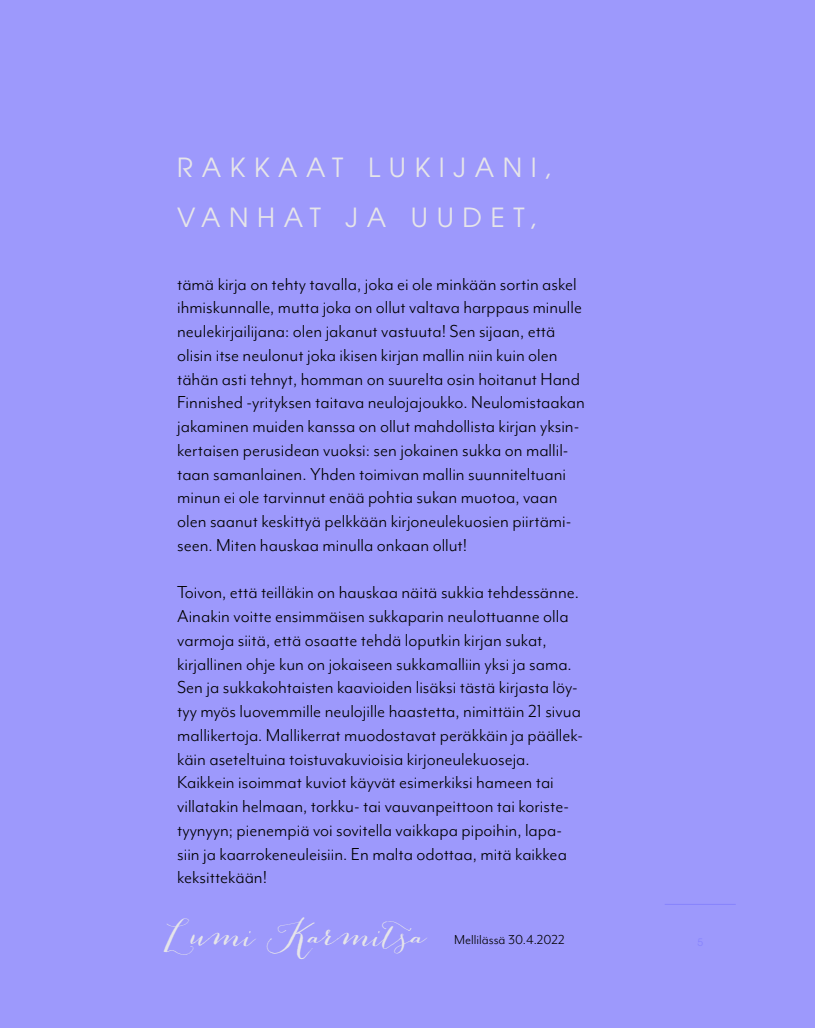
<style>
.page{position:relative;width:815px;height:1028px;background:#9d99fc}
.page>*{position:absolute;margin:0;border:0;box-sizing:border-box;transform-origin:0 0}
.t1{font:28.75px "Bombshell Pro";color:#e6e5e9}
.t2{font:26.25px/50px "ITC Avant Garde Pro";letter-spacing:.33em;color:#e6e5e9}
.t3{font:20px/23.8px "Mr Eaves Mod OT";color:#000}
.t4{font:15px "Mr Eaves Mod OT";color:#000}
</style>
<div class="page">
<hr style="left:665px;top:904px;width:71px;height:1px;background:#8783fc">
<h2 class="t2" style="left:177px;top:142px;width:377px">RAKKAAT LUKIJANI,<br>VANHAT JA UUDET,</h2>
<p class="t3" style="left:177px;top:272px;width:409px">tämä kirja on tehty tavalla, joka ei ole minkään sortin askel ihmiskunnalle, mutta joka on ollut valtava harppaus minulle neulekirjailijana: olen jakanut vastuuta! Sen sijaan, että olisin itse neulonut joka ikisen kirjan mallin niin kuin olen tähän asti tehnyt, homman on suurelta osin hoitanut Hand Finnished -yrityksen taitava neulojajoukko. Neulomistaakan jakaminen muiden kanssa on ollut mahdollista kirjan yksin&shy;kertaisen perusidean vuoksi: sen jokainen sukka on mallil&shy;taan samanlainen. Yhden toimivan mallin suunniteltuani minun ei ole tarvinnut enää pohtia sukan muotoa, vaan olen saanut keskittyä pelkkään kirjoneulekuosien piirtämi&shy;seen. Miten hauskaa minulla onkaan ollut!</p>
<p class="t3" style="left:177px;top:580px;width:407px">Toivon, että teilläkin on hauskaa näitä sukkia tehdessänne.<br>Ainakin voitte ensimmäisen sukkaparin neulottuanne olla varmoja siitä, että osaatte tehdä loputkin kirjan sukat, kirjallinen ohje kun on jokaiseen sukkamalliin yksi ja sama.<br>Sen ja sukkakohtaisten kaavioiden lisäksi tästä kirjasta löy&shy;tyy myös luovemmille neulojille haastetta, nimittäin 21 sivua mallikertoja. Mallikerrat muodostavat peräkkäin ja päällek&shy;käin aseteltuina toistuvakuvioisia kirjoneulekuoseja.<br>Kaikkein isoimmat kuviot käyvät esimerkiksi hameen tai villatakin helmaan, torkku- tai vauvanpeittoon tai koriste&shy;tyynyyn; pienempiä voi sovitella vaikkapa pipoihin, lapa&shy;siin ja kaarrokeneuleisiin. En malta odottaa, mitä kaikkea keksittekään!</p>
<h1 class="t1" style="left:164px;top:917px;width:263px">Lumi Karmitsa</h1>
<p class="t4" style="left:454px;top:931px;width:112px">Mellilässä 30.4.2022</p>
</div>
